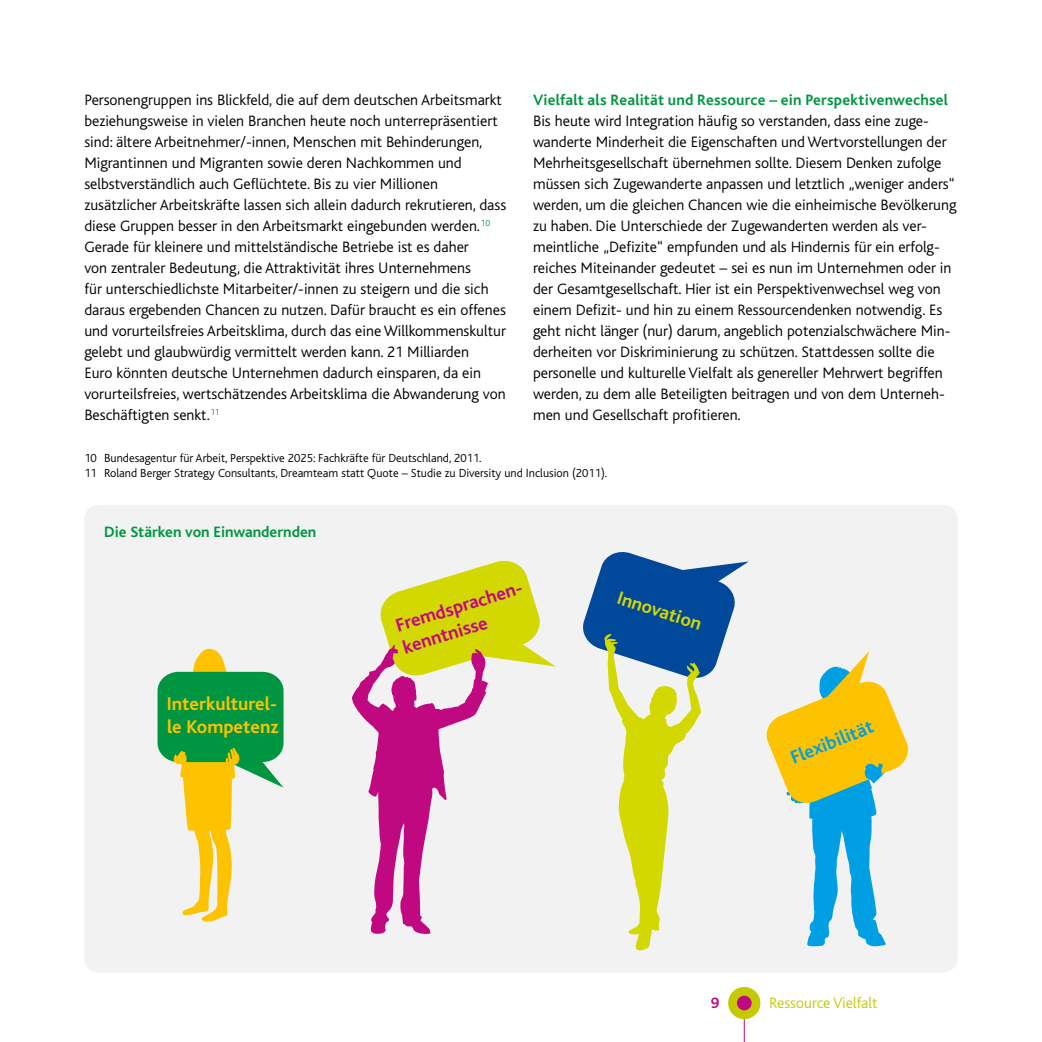
<style>
.page{position:relative;width:1042px;height:1042px;background:#fff}
.page>*{position:absolute;margin:0;border:0;box-sizing:border-box;transform-origin:0 0}
.t1{font:700 19.25px/23.1px "Bliss";color:#fdc300}
.t2{font:700 19.25px/23.1px "Bliss";color:#c00880}
.t3{font:700 19.25px "Bliss";color:#009fe3}
.t4{font:700 19.25px "Bliss";color:#d3d800}
.t5{font:300 15.75px/21px "Bliss";color:#000}
.t6{font:700 15.75px "Bliss";letter-spacing:.005em;color:#009641}
.t7{font:300 15.75px "Bliss";color:#c5ca00}
.t8{font:700 15.75px "Bliss";color:#c00880}
.t9{font:300 12.25px/14.9px "Bliss";color:#000}
</style>
<div class="page">
<hr style="left:744px;top:995px;width:1px;height:47px;background:#c00880">
<div style="left:728px;top:987px;width:32px;height:32px;background:#c5ca00;border-radius:50%"></div>
<div style="left:737px;top:995px;width:14px;height:15px;background:#c00880;border-radius:50%"></div>
<div style="left:84px;top:505px;width:873px;height:467px;background:#f2f2f2;border-radius:15px"></div>
<div style="left:158px;top:672px;width:125px;height:90px;background:#009641;border-radius:20px"></div>
<svg style="left:172px;top:648px;width:76px;height:273px"></svg>
<svg style="left:583px;top:552px;width:166px;height:399px"></svg>
<svg style="left:352px;top:560px;width:204px;height:374px"></svg>
<svg style="left:766px;top:651px;width:142px;height:296px"></svg>
<p class="t5" style="left:84px;top:90px;width:423px">Personengruppen ins Blickfeld, die auf dem deutschen Arbeitsmarkt beziehungsweise in vielen Branchen heute noch unterrepräsentiert sind: ältere Arbeitnehmer/-innen, Menschen mit Behinderungen, Migrantinnen und Migranten sowie deren Nachkommen und selbstverständlich auch Geflüchtete. Bis zu vier Millionen zusätzlicher Arbeitskräfte lassen sich allein dadurch rekrutieren, dass diese Gruppen besser in den Arbeitsmarkt eingebunden werden.<sup>10<br></sup>Gerade für kleinere und mittelständische Betriebe ist es daher<br>von zentraler Bedeutung, die Attraktivität ihres Unternehmens<br>für unterschiedlichste Mitarbeiter/-innen zu steigern und die sich daraus ergebenden Chancen zu nutzen. Dafür braucht es ein offenes und vorurteilsfreies Arbeitsklima, durch das eine Willkommenskultur gelebt und glaubwürdig vermittelt werden kann. 21 Milliarden<br>Euro könnten deutsche Unternehmen dadurch einsparen, da ein vorurteilsfreies, wertschätzendes Arbeitsklima die Abwanderung von Beschäftigten senkt.<sup>11</sup></p>
<p class="t6" style="left:533px;top:92px;width:416px">Vielfalt als Realität und Ressource – ein Perspektivenwechsel</p>
<p class="t5" style="left:533px;top:111px;width:425px">Bis heute wird Integration häufig so verstanden, dass eine zuge&shy;wanderte Minderheit die Eigenschaften und Wertvorstellungen der Mehrheitsgesellschaft übernehmen sollte. Diesem Denken zufolge müssen sich Zugewanderte anpassen und letztlich „weniger anders“ werden, um die gleichen Chancen wie die einheimische Bevölkerung zu haben. Die Unterschiede der Zugewanderten werden als ver&shy;meintliche „Defizite“ empfunden und als Hindernis für ein erfolg&shy;reiches Miteinander gedeutet – sei es nun im Unternehmen oder in der Gesamtgesellschaft. Hier ist ein Perspektivenwechsel weg von einem Defizit- und hin zu einem Ressourcendenken notwendig. Es geht nicht länger (nur) darum, angeblich potenzialschwächere Min&shy;derheiten vor Diskriminierung zu schützen. Stattdessen sollte die personelle und kulturelle Vielfalt als genereller Mehrwert begriffen werden, zu dem alle Beteiligten beitragen und von dem Unterneh&shy;men und Gesellschaft profitieren.</p>
<p class="t9" style="left:84px;top:451px;width:524px">10 Bundesagentur für Arbeit, Perspektive 2025: Fachkräfte für Deutschland, 2011.<br>11 Roland Berger Strategy Consultants, Dreamteam statt Quote – Studie zu Diversity und Inclusion (2011).</p>
<p class="t6" style="left:104px;top:523px;width:214px">Die Stärken von Einwandernden</p>
<p class="t1" style="left:167px;top:692px;width:113px">Interkulturel&shy;le Kompetenz</p>
<p class="t2" style="left:393px;top:615px;width:136px;rotate:-17deg">Fremdsprachen&shy;kenntnisse</p>
<p class="t4" style="left:621px;top:588px;width:89px;rotate:18deg">Innovation</p>
<p class="t3" style="left:787px;top:749px;width:89px;rotate:-22deg">Flexibilität</p>
<p class="t8" style="left:711px;top:995px;width:10px">9</p>
<p class="t7" style="left:769px;top:995px;width:110px">Ressource Vielfalt</p>
</div>
